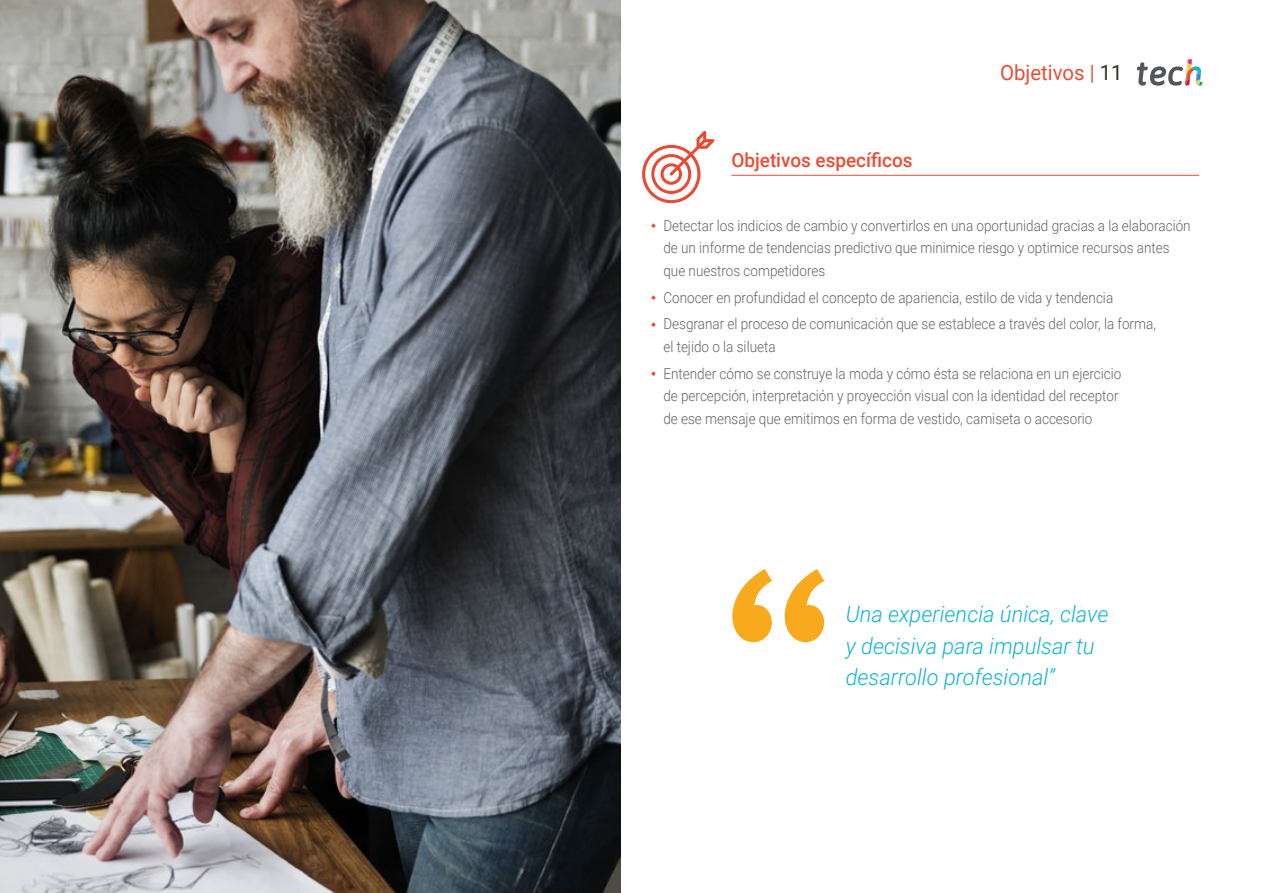
<style>
.page{position:relative;width:1263px;height:893px;background:#fff}
.page>*{position:absolute;margin:0;border:0;box-sizing:border-box;transform-origin:0 0}
.t1{font:italic 300 22.5px/31.5px "Roboto";color:#0fb6cf}
.t2{font:21px "Roboto";color:#e94d35}
.t3{font:500 19.5px "Roboto";color:#e94d35}
.t4{font:300 15px/22.5px "Roboto";color:#61646a;scale:.9 1}
.s1{color:#312e20}
</style>
<div class="page">
<hr style="left:731px;top:175px;width:468px;height:1px;background:#e94d35">
<svg style="left:642px;top:131px;width:72px;height:72px"></svg>
<svg style="left:1137px;top:59px;width:65px;height:27px"></svg>
<img style="left:0;top:0;width:621px;height:893px">
<svg style="left:732px;top:569px;width:92px;height:73px"></svg>
<h3 class="t3" style="left:731px;top:146px;width:183px">Objetivos específicos</h3>
<h2 class="t2" style="left:1000px;top:57px;width:124px">Objetivos | <span class="s1">11</span></h2>
<p class="t4" style="left:663px;top:214px;width:587px">Detectar los indicios de cambio y convertirlos en una oportunidad gracias a la elaboración de un informe de tendencias predictivo que minimice riesgo y optimice recursos antes que nuestros competidores</p>
<p class="t4" style="left:663px;top:283px;width:549px;line-height:26.7px">Conocer en profundidad el concepto de apariencia, estilo de vida y tendencia<br>Desgranar el proceso de comunicación que se establece a través del color, la forma,</p>
<p class="t4" style="left:663px;top:333px;width:510px;line-height:26.7px">el tejido o la silueta<br>Entender cómo se construye la moda y cómo ésta se relaciona en un ejercicio</p>
<p class="t4" style="left:663px;top:384px;width:507px">de percepción, interpretación y proyección visual con la identidad del receptor de ese mensaje que emitimos en forma de vestido, camiseta o accesorio</p>
<h1 class="t1" style="left:846px;top:598px;width:264px">Una experiencia única, clave y decisiva para impulsar tu desarrollo profesional”</h1>
</div>
